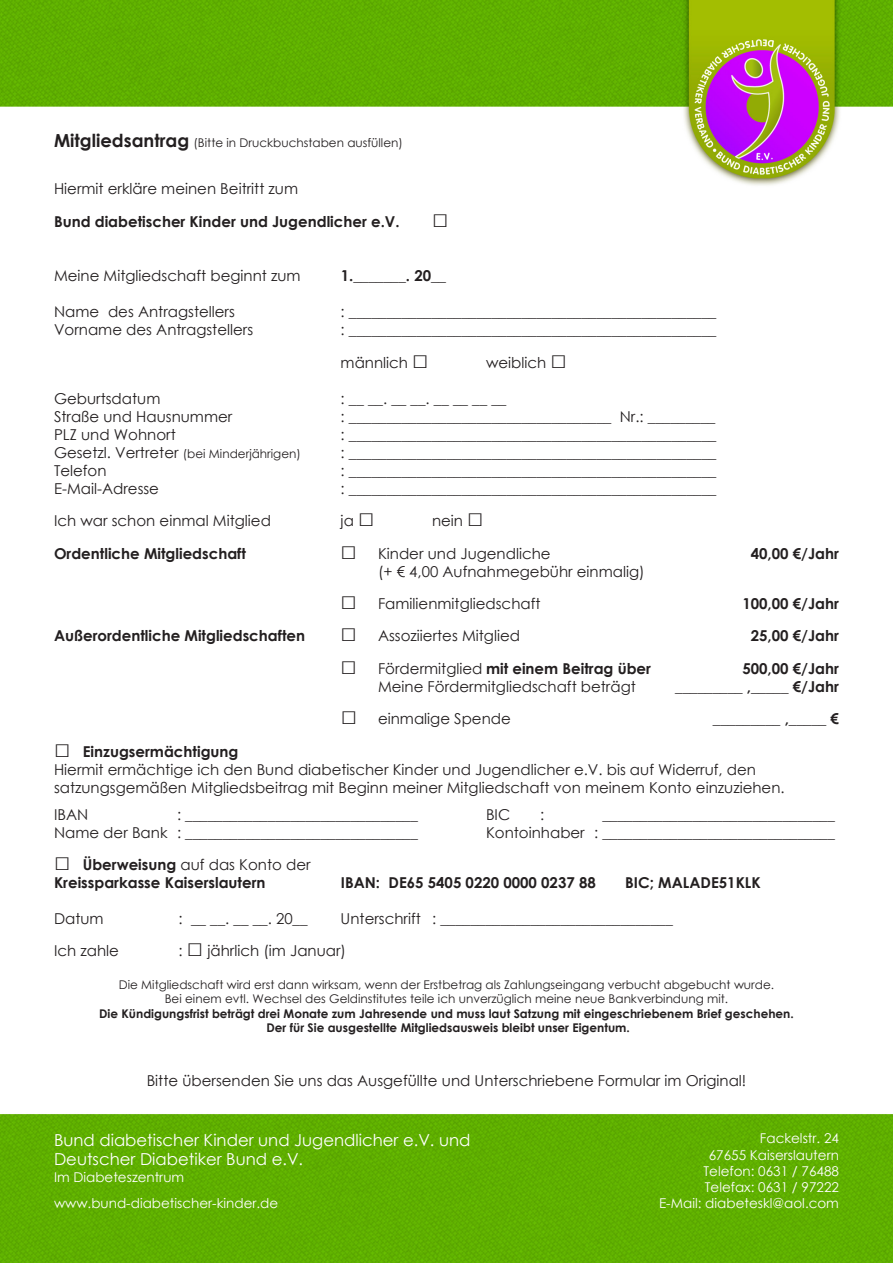
<style>
.page{position:relative;width:893px;height:1263px;background:#fff}
.page>*{position:absolute;margin:0;border:0;box-sizing:border-box;transform-origin:0 0}
.t1{font:16.5px "Century Gothic";color:#fff}
.t2{font:15px "Century Gothic";color:#231f20}
.t3{font:700 15px "Century Gothic";color:#231f20}
.t4{font:13.5px "Century Gothic";color:#fff}
.t5{font:12px "Century Gothic";color:#231f20}
.t6{font:700 12px "Century Gothic";color:#231f20}
.s1{font-weight:700;font-size:18px}
.s2{font-size:27px}
.s3{font-size:15px}
.s4{font-weight:400;font-size:27px}
.s5{font-weight:400}
.s6{font-weight:700}
</style>
<div class="page">
<img style="left:0;top:0;width:893px;height:1263px">
<p class="t5" style="left:54px;top:135px;width:350px"><span class="s1">Mitgliedsantrag</span> (Bitte in Druckbuchstaben ausfüllen)</p>
<p class="t2" style="left:54px;top:178px;width:246px">Hiermit erkläre meinen Beitritt zum</p>
<p class="t3" style="left:54px;top:210px;width:396px">Bund diabetischer Kinder und Jugendlicher e.V. <span class="s2">□</span></p>
<p class="t2" style="left:54px;top:265px;width:248px">Meine Mitgliedschaft beginnt zum</p>
<p class="t3" style="left:341px;top:264px;width:107px">1._______. 20__</p>
<p class="t2" style="left:54px;top:301px;width:182px">Name des Antragstellers</p>
<p class="t2" style="left:341px;top:301px;width:377px">: _________________________________________________</p>
<p class="t2" style="left:54px;top:319px;width:201px">Vorname des Antragstellers</p>
<p class="t2" style="left:341px;top:319px;width:377px">: _________________________________________________</p>
<p class="t2" style="left:341px;top:352px;width:89px">männlich <span class="s2">□</span></p>
<p class="t2" style="left:486px;top:352px;width:82px">weiblich <span class="s2">□</span></p>
<p class="t2" style="left:54px;top:388px;width:108px">Geburtsdatum</p>
<p class="t2" style="left:341px;top:388px;width:167px">: __ __. __ __. __ __ __ __</p>
<p class="t2" style="left:54px;top:406px;width:180px">Straße und Hausnummer</p>
<p class="t2" style="left:341px;top:406px;width:376px">: ___________________________________ Nr.: _________</p>
<p class="t2" style="left:54px;top:424px;width:123px">PLZ und Wohnort</p>
<p class="t2" style="left:341px;top:424px;width:377px">: _________________________________________________</p>
<p class="t5" style="left:54px;top:445px;width:248px"><span class="s3">Gesetzl. Vertreter</span> (bei Minderjährigen)</p>
<p class="t2" style="left:341px;top:442px;width:377px">: _________________________________________________</p>
<p class="t2" style="left:54px;top:460px;width:54px">Telefon</p>
<p class="t2" style="left:341px;top:460px;width:377px">: _________________________________________________</p>
<p class="t2" style="left:54px;top:478px;width:107px">E-Mail-Adresse</p>
<p class="t2" style="left:341px;top:478px;width:377px">: _________________________________________________</p>
<p class="t2" style="left:54px;top:510px;width:218px">Ich war schon einmal Mitglied</p>
<p class="t2" style="left:341px;top:510px;width:35px">ja <span class="s2">□</span></p>
<p class="t2" style="left:432px;top:510px;width:53px">nein <span class="s2">□</span></p>
<p class="t3" style="left:54px;top:542px;width:193px">Ordentliche Mitgliedschaft</p>
<p class="t2" style="left:341px;top:543px;width:212px"><span class="s2">□</span> Kinder und Jugendliche</p>
<p class="t3" style="left:751px;top:542px;width:90px">40,00 €/Jahr</p>
<p class="t2" style="left:378px;top:561px;width:268px">(+ € 4,00 Aufnahmegebühr einmalig)</p>
<p class="t2" style="left:341px;top:593px;width:201px"><span class="s2">□</span> Familienmitgliedschaft</p>
<p class="t3" style="left:742px;top:592px;width:98px">100,00 €/Jahr</p>
<p class="t3" style="left:54px;top:624px;width:253px">Außerordentliche Mitgliedschaften</p>
<p class="t2" style="left:341px;top:625px;width:181px"><span class="s2">□</span> Assoziiertes Mitglied</p>
<p class="t3" style="left:751px;top:624px;width:90px">25,00 €/Jahr</p>
<p class="t3" style="left:341px;top:657px;width:312px"><span class="s4">□</span> <span class="s5">Fördermitglied</span> mit einem Beitrag über</p>
<p class="t3" style="left:742px;top:657px;width:98px">500,00 €/Jahr</p>
<p class="t2" style="left:378px;top:676px;width:259px">Meine Fördermitgliedschaft beträgt</p>
<p class="t3" style="left:675px;top:675px;width:165px">_________ ,_____ €/Jahr</p>
<p class="t2" style="left:341px;top:708px;width:172px"><span class="s2">□</span> einmalige Spende</p>
<p class="t3" style="left:713px;top:707px;width:128px">_________ ,_____ €</p>
<p class="t3" style="left:54px;top:740px;width:186px"><span class="s4">□</span> Einzugsermächtigung</p>
<p class="t2" style="left:54px;top:759px;width:703px">Hiermit ermächtige ich den Bund diabetischer Kinder und Jugendlicher e.V. bis auf Widerruf, den</p>
<p class="t2" style="left:54px;top:777px;width:732px">satzungsgemäßen Mitgliedsbeitrag mit Beginn meiner Mitgliedschaft von meinem Konto einzuziehen.</p>
<p class="t2" style="left:54px;top:804px;width:36px">IBAN</p>
<p class="t2" style="left:177px;top:804px;width:242px">: _______________________________</p>
<p class="t2" style="left:486px;top:804px;width:26px">BIC</p>
<p class="t2" style="left:540px;top:804px;width:6px">:</p>
<p class="t2" style="left:602px;top:804px;width:234px">_______________________________</p>
<p class="t2" style="left:54px;top:822px;width:365px">Name der Bank : _______________________________</p>
<p class="t2" style="left:486px;top:822px;width:350px">Kontoinhaber : _______________________________</p>
<p class="t2" style="left:54px;top:854px;width:258px"><span class="s2">□</span> <span class="s6">Überweisung</span> auf das Konto der</p>
<p class="t3" style="left:54px;top:871px;width:213px">Kreissparkasse Kaiserslautern</p>
<p class="t3" style="left:341px;top:871px;width:257px">IBAN: DE65 5405 0220 0000 0237 88</p>
<p class="t3" style="left:625px;top:871px;width:137px">BIC; MALADE51KLK</p>
<p class="t2" style="left:54px;top:908px;width:51px">Datum</p>
<p class="t2" style="left:179px;top:908px;width:131px">: __ __. __ __. 20__</p>
<p class="t2" style="left:341px;top:908px;width:334px">Unterschrift : _______________________________</p>
<p class="t2" style="left:54px;top:940px;width:66px">Ich zahle</p>
<p class="t2" style="left:179px;top:940px;width:169px">: <span class="s2">□</span> jährlich (im Januar)</p>
<p class="t5" style="left:119px;top:976px;width:657px">Die Mitgliedschaft wird erst dann wirksam, wenn der Erstbetrag als Zahlungseingang verbucht abgebucht wurde.</p>
<p class="t5" style="left:165px;top:990px;width:565px">Bei einem evtl. Wechsel des Geldinstitutes teile ich unverzüglich meine neue Bankverbindung mit.</p>
<p class="t6" style="left:99px;top:1004px;width:696px">Die Kündigungsfrist beträgt drei Monate zum Jahresende und muss laut Satzung mit eingeschriebenem Brief geschehen.</p>
<p class="t6" style="left:266px;top:1018px;width:365px">Der für Sie ausgestellte Mitgliedsausweis bleibt unser Eigentum.</p>
<p class="t2" style="left:147px;top:1070px;width:601px">Bitte übersenden Sie uns das Ausgefüllte und Unterschriebene Formular im Original!</p>
<p class="t1" style="left:54px;top:1128px;width:418px">Bund diabetischer Kinder und Jugendlicher e.V. und</p>
<p class="t1" style="left:54px;top:1148px;width:251px">Deutscher Diabetiker Bund e.V.</p>
<p class="t4" style="left:54px;top:1167px;width:132px">Im Diabeteszentrum</p>
<p class="t4" style="left:54px;top:1194px;width:226px">www.bund-diabetischer-kinder.de</p>
<p class="t4" style="left:760px;top:1129px;width:81px">Fackelstr. 24</p>
<p class="t4" style="left:709px;top:1145px;width:132px">67655 Kaiserslautern</p>
<p class="t4" style="left:703px;top:1161px;width:137px">Telefon: 0631 / 76488</p>
<p class="t4" style="left:705px;top:1178px;width:136px">Telefax: 0631 / 97222</p>
<p class="t4" style="left:659px;top:1194px;width:181px">E-Mail: diabeteskl@aol.com</p>
</div>
